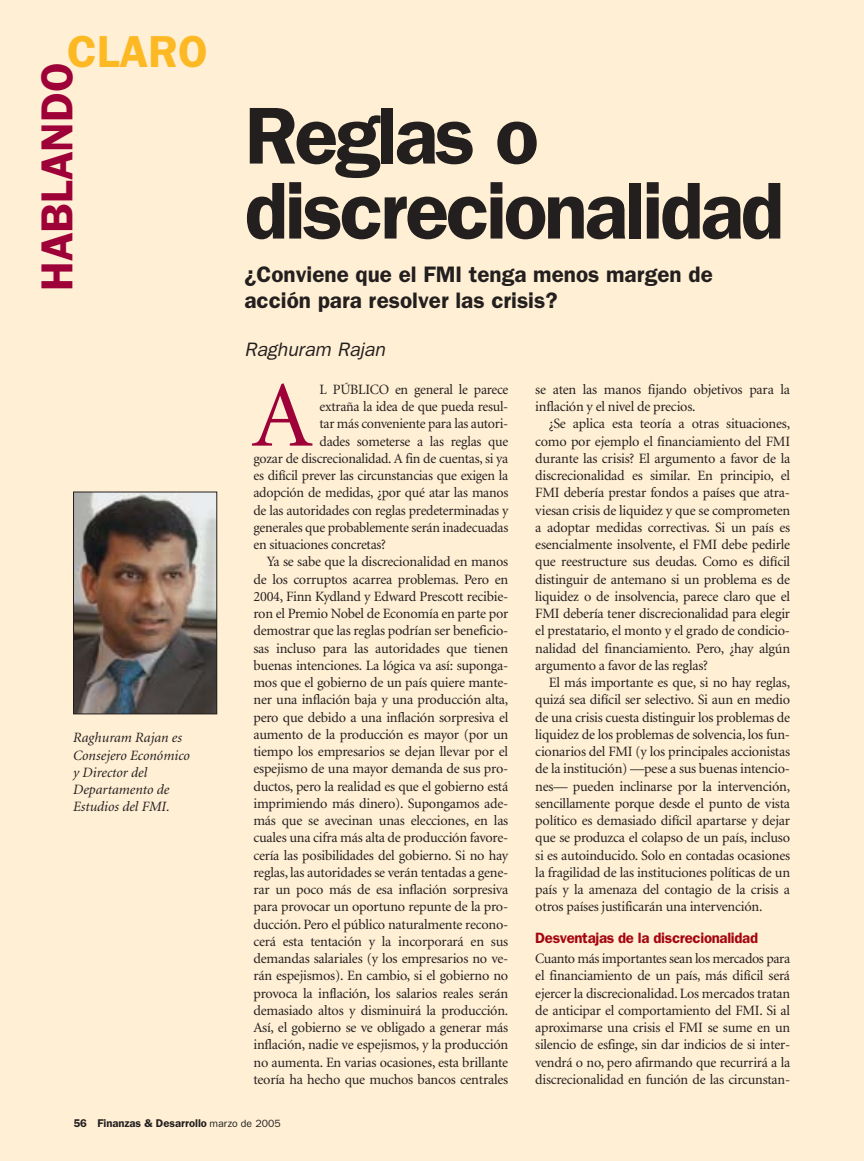
<style>
.page{position:relative;width:864px;height:1161px;background:#ffefd4}
.page>*{position:absolute;margin:0;border:0;box-sizing:border-box;transform-origin:0 0}
.t1{font:93.75px "Minion";color:#9e0038}
.t2{font:600 81px/75px "Franklin Gothic";letter-spacing:-.04em;color:#231f1f}
.t3{font:600 45px "Franklin Gothic";color:#9e0038}
.t4{font:600 45px "Franklin Gothic";color:#fdb923}
.t5{font:600 22.5px/25.5px "Franklin Gothic";color:#231f1f}
.t6{font:italic 19.5px "Franklin Gothic";color:#231f1f}
.t7{font:600 15px "Franklin Gothic";letter-spacing:-.02em;color:#a4060f}
.t8{font:14.25px/17.2px "Minion";letter-spacing:-.015em;color:#231f1f;text-align:justify}
.t9{font:italic 14.25px/17.2px "Minion";color:#231f1f}
.t10{font:600 11.25px "Franklin Gothic";color:#231f1f}
.s1{font-weight:400;font-size:10.5px}
</style>
<div class="page">
<img style="left:75px;top:494px;width:140px;height:218px">
<div style="left:73px;top:492px;width:144px;height:222px;border:1px solid #231f1f"></div>
<h3 class="t4" style="left:67px;top:36px;width:142px">CLARO</h3>
<h3 class="t3" style="left:42px;top:291px;width:230px;rotate:-90deg">HABLANDO</h3>
<p class="t9" style="left:73px;top:730px;width:118px">Raghuram Rajan es<br>Consejero Económico y Director del<br>Departamento de<br>Estudios del FMI.</p>
<h2 class="t2" style="left:244px;top:105px;width:541px">Reglas o discrecionalidad</h2>
<h3 class="t5" style="left:244px;top:264px;width:470px">¿Conviene que el FMI tenga menos margen de acción para resolver las crisis?</h3>
<h3 class="t6" style="left:244px;top:342px;width:142px">Raghuram Rajan</h3>
<p class="t8" style="left:320px;top:382px;width:190px">L PÚBLICO en general le parece</p>
<p class="t8" style="left:320px;top:399px;width:190px">extraña la idea de que pueda resul-</p>
<p class="t8" style="left:320px;top:416px;width:190px">tar más conveniente para las autori-</p>
<p class="t8" style="left:320px;top:434px;width:190px">dades someterse a las reglas que</p>
<p class="t8" style="left:253px;top:451px;width:256px">gozar de discrecionalidad. A fin de cuentas, si ya</p>
<p class="t8" style="left:253px;top:468px;width:256px">es difícil prever las circunstancias que exigen la</p>
<p class="t8" style="left:253px;top:485px;width:256px">adopción de medidas, ¿por qué atar las manos</p>
<p class="t8" style="left:253px;top:503px;width:256px">de las autoridades con reglas predeterminadas y</p>
<p class="t8" style="left:253px;top:520px;width:256px">generales que probablemente serán inadecuadas</p>
<p class="t8" style="left:253px;top:537px;width:134px">en situaciones concretas?</p>
<p class="t8" style="left:267px;top:554px;width:243px">Ya se sabe que la discrecionalidad en manos</p>
<p class="t8" style="left:253px;top:572px;width:256px">de los corruptos acarrea problemas. Pero en</p>
<p class="t8" style="left:253px;top:589px;width:256px">2004, Finn Kydland y Edward Prescott recibie-</p>
<p class="t8" style="left:253px;top:606px;width:256px">ron el Premio Nobel de Economía en parte por</p>
<p class="t8" style="left:253px;top:623px;width:256px">demostrar que las reglas podrían ser beneficio-</p>
<p class="t8" style="left:253px;top:641px;width:256px">sas incluso para las autoridades que tienen</p>
<p class="t8" style="left:253px;top:658px;width:256px">buenas intenciones. La lógica va así: suponga-</p>
<p class="t8" style="left:253px;top:675px;width:256px">mos que el gobierno de un país quiere mante-</p>
<p class="t8" style="left:253px;top:692px;width:256px">ner una inflación baja y una producción alta,</p>
<p class="t8" style="left:253px;top:710px;width:256px">pero que debido a una inflación sorpresiva el</p>
<p class="t8" style="left:253px;top:727px;width:256px">aumento de la producción es mayor (por un</p>
<p class="t8" style="left:253px;top:744px;width:256px">tiempo los empresarios se dejan llevar por el</p>
<p class="t8" style="left:253px;top:761px;width:256px">espejismo de una mayor demanda de sus pro-</p>
<p class="t8" style="left:253px;top:779px;width:256px">ductos, pero la realidad es que el gobierno está</p>
<p class="t8" style="left:253px;top:796px;width:256px">imprimiendo más dinero). Supongamos ade-</p>
<p class="t8" style="left:253px;top:813px;width:256px">más que se avecinan unas elecciones, en las</p>
<p class="t8" style="left:253px;top:830px;width:256px">cuales una cifra más alta de producción favore-</p>
<p class="t8" style="left:253px;top:848px;width:256px">cería las posibilidades del gobierno. Si no hay</p>
<p class="t8" style="left:253px;top:865px;width:256px">reglas, las autoridades se verán tentadas a gene-</p>
<p class="t8" style="left:253px;top:882px;width:256px">rar un poco más de esa inflación sorpresiva</p>
<p class="t8" style="left:253px;top:899px;width:256px">para provocar un oportuno repunte de la pro-</p>
<p class="t8" style="left:253px;top:917px;width:256px">ducción. Pero el público naturalmente recono-</p>
<p class="t8" style="left:253px;top:934px;width:256px">cerá esta tentación y la incorporará en sus</p>
<p class="t8" style="left:253px;top:951px;width:256px">demandas salariales (y los empresarios no ve-</p>
<p class="t8" style="left:253px;top:968px;width:256px">rán espejismos). En cambio, si el gobierno no</p>
<p class="t8" style="left:253px;top:986px;width:256px">provoca la inflación, los salarios reales serán</p>
<p class="t8" style="left:253px;top:1003px;width:256px">demasiado altos y disminuirá la producción.</p>
<p class="t8" style="left:253px;top:1020px;width:256px">Así, el gobierno se ve obligado a generar más</p>
<p class="t8" style="left:253px;top:1037px;width:256px">inflación, nadie ve espejismos, y la producción</p>
<p class="t8" style="left:253px;top:1055px;width:256px">no aumenta. En varias ocasiones, esta brillante</p>
<p class="t8" style="left:253px;top:1072px;width:256px">teoría ha hecho que muchos bancos centrales</p>
<h1 class="t1" style="left:252px;top:379px;width:62px">A</h1>
<p class="t8" style="left:535px;top:382px;width:256px">se aten las manos fijando objetivos para la inflación y el nivel de precios.</p>
<p class="t8" style="left:535px;top:416px;width:256px;text-indent:14px">¿Se aplica esta teoría a otras situaciones, como por ejemplo el financiamiento del FMI durante las crisis? El argumento a favor de la discrecionalidad es similar. En principio, el FMI debería prestar fondos a países que atra&shy;viesan crisis de liquidez y que se comprometen a adoptar medidas correctivas. Si un país es esencialmente insolvente, el FMI debe pedirle que reestructure sus deudas. Como es difícil distinguir de antemano si un problema es de liquidez o de insolvencia, parece claro que el FMI debería tener discrecionalidad para elegir el prestatario, el monto y el grado de condicio&shy;nalidad del financiamiento. Pero, ¿hay algún argumento a favor de las reglas?</p>
<p class="t8" style="left:535px;top:675px;width:256px;text-indent:14px">El más importante es que, si no hay reglas, quizá sea difícil ser selectivo. Si aun en medio de una crisis cuesta distinguir los problemas de liquidez de los problemas de solvencia, los fun&shy;cionarios del FMI (y los principales accionistas de la institución) —pese a sus buenas intencio&shy;nes— pueden inclinarse por la intervención, sencillamente porque desde el punto de vista político es demasiado difícil apartarse y dejar que se produzca el colapso de un país, incluso si es autoinducido. Solo en contadas ocasiones la fragilidad de las instituciones políticas de un país y la amenaza del contagio de la crisis a otros países justificarán una intervención.</p>
<p class="t7" style="left:535px;top:933px;width:224px">Desventajas de la discrecionalidad</p>
<p class="t8" style="left:535px;top:951px;width:256px">Cuanto más importantes sean los mercados para el financiamiento de un país, más difícil será ejercer la discrecionalidad. Los mercados tratan de anticipar el comportamiento del FMI. Si al aproximarse una crisis el FMI se sume en un silencio de esfinge, sin dar indicios de si inter&shy;vendrá o no, pero afirmando que recurrirá a la discrecionalidad en función de las circunstan-</p>
<p class="t10" style="left:74px;top:1119px;width:209px">56 Finanzas &amp; Desarrollo <span class="s1">marzo de 2005</span></p>
</div>
